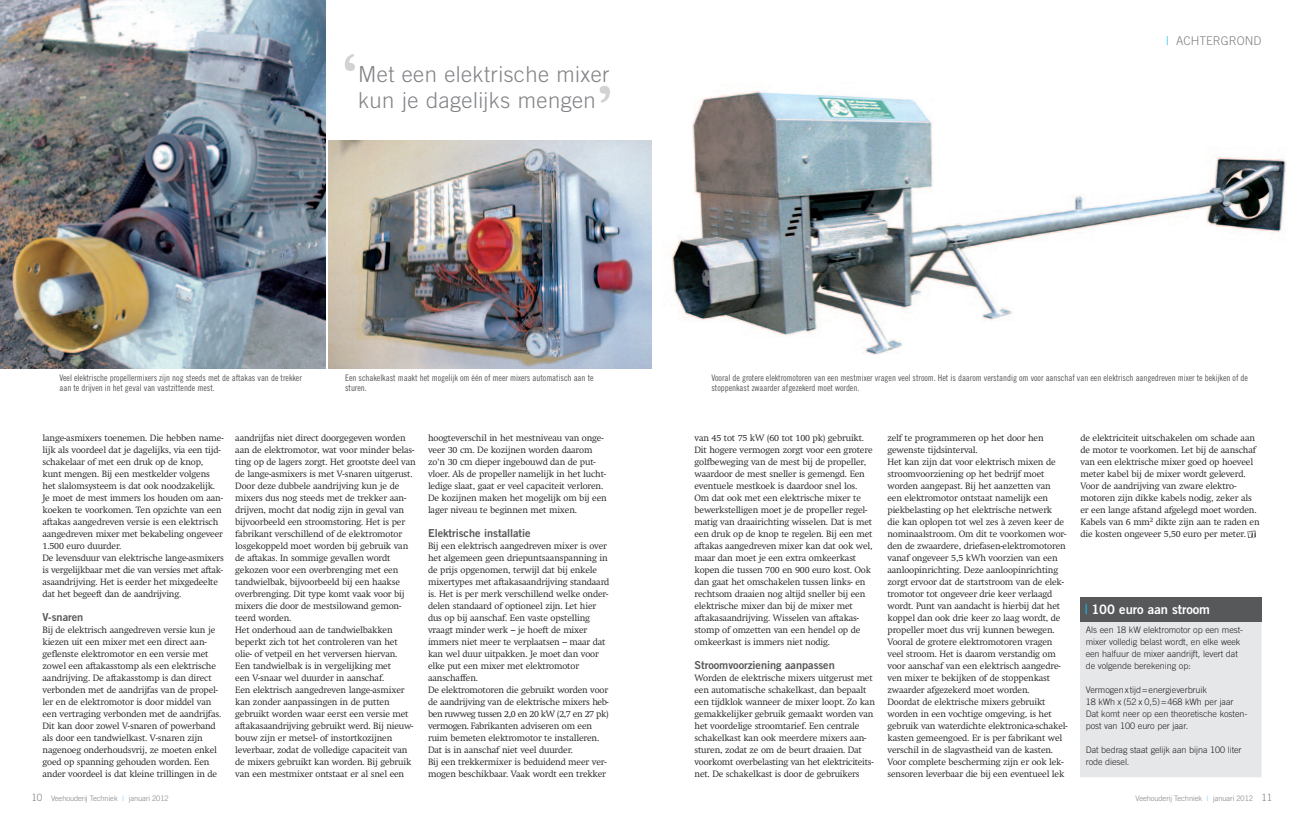
<style>
.page{position:relative;width:1304px;height:837px;background:#fff}
.page>*{position:absolute;margin:0;border:0;box-sizing:border-box;transform-origin:0 0}
.t1{font:300 75px "Swift";color:#d1d2d4}
.t2{font:300 22px/26px "Trade Gothic LT Std";letter-spacing:.02em;color:#808285}
.t3{font:13px "Trade Gothic LT Std Bd 2";letter-spacing:-.005em;color:#fff}
.t4{font:300 12px "Trade Gothic LT Std";color:#808285}
.t5{font:11px "Trade Gothic LT Std Bd 2";letter-spacing:-.005em;color:#57585a}
.t6{font:300 9px/12px "Swift";letter-spacing:-.015em;color:#231f20}
.t7{font:9px/10px "Trade Gothic LT Std Cn 18";letter-spacing:-.005em;color:#57585a}
.t8{font:300 9px/12px "Trade Gothic LT Std";letter-spacing:-.005em;color:#231f20}
.t9{font:300 7.5px "Trade Gothic LT Std";letter-spacing:-.01em;color:#808285}
.s1{color:#15c0f2}
.s2{font-size:10px}
.s3{font-weight:400;color:#86d6f7}
</style>
<div class="page">
<img style="left:0;top:0;width:326px;height:369px">
<img style="left:328px;top:141px;width:324px;height:228px">
<img style="left:672px;top:91px;width:615px;height:264px">
<svg style="left:1247px;top:530px;width:9px;height:7px"></svg>
<svg style="left:1080px;top:597px;width:181px;height:180px;background:#d2d3d5"></svg>
<h1 class="t1" style="left:340px;top:38px;width:22px">‘</h1>
<h2 class="t2" style="left:358px;top:60px;width:253px">Met een elektrische mixer kun je dagelijks mengen</h2>
<h1 class="t1" style="left:594px;top:70px;width:22px">’</h1>
<h3 class="t4" style="left:1166px;top:33px;width:97px"><span class="s1">|</span> achtergrond</h3>
<p class="t7" style="left:60px;top:372px;width:244px">Veel elektrische propellermixers zijn nog steeds met de aftakas van de trekker aan te drijven in het geval van vastzittende mest.</p>
<p class="t7" style="left:345px;top:372px;width:250px">Een schakelkast maakt het mogelijk om één of meer mixers automatisch aan te sturen.</p>
<p class="t6" style="left:43px;top:432px;width:183px">lange-asmixers toenemen. Die hebben name&shy;lijk als voordeel dat je dagelijks, via een tijd&shy;schakelaar of met een druk op de knop, kunt mengen. Bij een mestkelder volgens het slalomsysteem is dat ook noodzakelijk.<br>Je moet de mest immers los houden om aan&shy;koeken te voorkomen. Ten opzichte van een aftakas aangedreven versie is een elektrisch aangedreven mixer met bekabeling ongeveer 1.500 euro duurder.<br>De levensduur van elektrische lange-asmixers is vergelijkbaar met die van versies met aftak&shy;asaandrijving. Het is eerder het mixgedeelte dat het begeeft dan de aandrijving.</p>
<p class="t5" style="left:43px;top:610px;width:42px">V-snaren</p>
<p class="t6" style="left:43px;top:624px;width:180px">Bij de elektrisch aangedreven versie kun je kiezen uit een mixer met een direct aan&shy;geflenste elektromotor en een versie met zowel een aftakasstomp als een elektrische aandrijving. De aftakasstomp is dan direct verbonden met de aandrijfas van de propel&shy;ler en de elektromotor is door middel van een vertraging verbonden met de aandrijfas.<br>Dit kan door zowel V-snaren of powerband als door een tandwielkast. V-snaren zijn nagenoeg onderhoudsvrij, ze moeten enkel goed op spanning gehouden worden. Een ander voordeel is dat kleine trillingen in de</p>
<p class="t6" style="left:235px;top:432px;width:182px">aandrijfas niet direct doorgegeven worden aan de elektromotor, wat voor minder belas&shy;ting op de lagers zorgt. Het grootste deel van de lange-asmixers is met V-snaren uitgerust.<br>Door deze dubbele aandrijving kun je de mixers dus nog steeds met de trekker aan&shy;drijven, mocht dat nodig zijn in geval van bijvoorbeeld een stroomstoring. Het is per fabrikant verschillend of de elektromotor losgekoppeld moet worden bij gebruik van de aftakas. In sommige gevallen wordt gekozen voor een overbrenging met een tandwielbak, bijvoorbeeld bij een haakse overbrenging. Dit type komt vaak voor bij mixers die door de mestsilowand gemon&shy;teerd worden.<br>Het onderhoud aan de tandwielbakken beperkt zich tot het controleren van het olie- of vetpeil en het verversen hiervan.<br>Een tandwielbak is in vergelijking met<br>een V-snaar wel duurder in aanschaf.<br>Een elektrisch aangedreven lange-asmixer kan zonder aanpassingen in de putten gebruikt worden waar eerst een versie met aftakasaandrijving gebruikt werd. Bij nieuw&shy;bouw zijn er metsel- of instortkozijnen leverbaar, zodat de volledige capaciteit van de mixers gebruikt kan worden. Bij gebruik van een mestmixer ontstaat er al snel een</p>
<p class="t6" style="left:428px;top:431px;width:180px">hoogteverschil in het mestniveau van onge&shy;veer 30 cm. De kozijnen worden daarom zo’n 30 cm dieper ingebouwd dan de put&shy;vloer. Als de propeller namelijk in het lucht&shy;ledige slaat, gaat er veel capaciteit verloren.<br>De kozijnen maken het mogelijk om bij een lager niveau te beginnen met mixen.</p>
<p class="t5" style="left:428px;top:526px;width:104px">Elektrische installatie</p>
<p class="t6" style="left:428px;top:540px;width:183px">Bij een elektrisch aangedreven mixer is over het algemeen geen driepuntsaanspanning in de prijs opgenomen, terwijl dat bij enkele mixertypes met aftakasaandrijving standaard is. Het is per merk verschillend welke onder&shy;delen standaard of optioneel zijn. Let hier dus op bij aanschaf. Een vaste opstelling vraagt minder werk – je hoeft de mixer immers niet meer te verplaatsen – maar dat kan wel duur uitpakken. Je moet dan voor elke put een mixer met elektromotor aanschaffen.<br>De elektromotoren die gebruikt worden voor de aandrijving van de elektrische mixers heb&shy;ben ruwweg tussen 2,0 en 20 kW (2,7 en 27 pk) vermogen. Fabrikanten adviseren om een ruim bemeten elektromotor te installeren.<br>Dat is in aanschaf niet veel duurder.<br>Bij een trekkermixer is beduidend meer ver&shy;mogen beschikbaar. Vaak wordt een trekker</p>
<p class="t7" style="left:711px;top:372px;width:538px">Vooral de grotere elektromotoren van een mestmixer vragen veel stroom. Het is daarom verstandig om voor aanschaf van een elektrisch aangedreven mixer te bekijken of de stoppenkast zwaarder afgezekerd moet worden.</p>
<p class="t6" style="left:694px;top:431px;width:180px">van 45 tot 75 kW (60 tot 100 pk) gebruikt.<br>Dit hogere vermogen zorgt voor een grotere golfbeweging van de mest bij de propeller, waardoor de mest sneller is gemengd. Een eventuele mestkoek is daardoor snel los.<br>Om dat ook met een elektrische mixer te bewerkstelligen moet je de propeller regel&shy;matig van draairichting wisselen. Dat is met een druk op de knop te regelen. Bij een met aftakas aangedreven mixer kan dat ook wel, maar dan moet je een extra omkeerkast kopen die tussen 700 en 900 euro kost. Ook dan gaat het omschakelen tussen links- en rechtsom draaien nog altijd sneller bij een elektrische mixer dan bij de mixer met aftakasaandrijving. Wisselen van aftakas&shy;stomp of omzetten van een hendel op de omkeerkast is immers niet nodig.</p>
<p class="t5" style="left:694px;top:658px;width:142px">Stroomvoorziening aanpassen</p>
<p class="t6" style="left:694px;top:672px;width:182px">Worden de elektrische mixers uitgerust met een automatische schakelkast, dan bepaalt een tijdklok wanneer de mixer loopt. Zo kan gemakkelijker gebruik gemaakt worden van het voordelige stroomtarief. Een centrale schakelkast kan ook meerdere mixers aan&shy;sturen, zodat ze om de beurt draaien. Dat voorkomt overbelasting van het elektriciteits&shy;net. De schakelkast is door de gebruikers</p>
<p class="t6" style="left:887px;top:432px;width:182px">zelf te programmeren op het door hen gewenste tijdsinterval.<br>Het kan zijn dat voor elektrisch mixen de stroomvoorziening op het bedrijf moet worden aangepast. Bij het aanzetten van<br>een elektromotor ontstaat namelijk een piekbelasting op het elektrische netwerk<br>die kan oplopen tot wel zes à zeven keer de nominaalstroom. Om dit te voorkomen wor&shy;den de zwaardere, driefasen-elektromotoren vanaf ongeveer 5,5 kWh voorzien van een aanloopinrichting. Deze aanloopinrichting zorgt ervoor dat de startstroom van de elek&shy;tromotor tot ongeveer drie keer verlaagd wordt. Punt van aandacht is hierbij dat het koppel dan ook drie keer zo laag wordt, de propeller moet dus vrij kunnen bewegen.<br>Vooral de grotere elektromotoren vragen veel stroom. Het is daarom verstandig om voor aanschaf van een elektrisch aangedre&shy;ven mixer te bekijken of de stoppenkast zwaarder afgezekerd moet worden.<br>Doordat de elektrische mixers gebruikt worden in een vochtige omgeving, is het gebruik van waterdichte elektronica-schakel&shy;kasten gemeengoed. Er is per fabrikant wel verschil in de slagvastheid van de kasten.<br>Voor complete bescherming zijn er ook lek&shy;sensoren leverbaar die bij een eventueel lek</p>
<p class="t6" style="left:1080px;top:431px;width:181px">de elektriciteit uitschakelen om schade aan de motor te voorkomen. Let bij de aanschaf van een elektrische mixer goed op hoeveel meter kabel bij de mixer wordt geleverd.<br>Voor de aandrijving van zware elektro&shy;motoren zijn dikke kabels nodig, zeker als er een lange afstand afgelegd moet worden.<br>Kabels van 6 mm<sup>2</sup> dikte zijn aan te raden en die kosten ongeveer 5,50 euro per meter.</p>
<h3 class="t3" style="left:1091px;top:601px;width:120px">100 euro aan stroom</h3>
<p class="t8" style="left:1086px;top:623px;width:159px">Als een 18 kW elektromotor op een mest&shy;mixer volledig belast wordt, en elke week een halfuur de mixer aandrijft, levert dat de volgende berekening op:</p>
<p class="t8" style="left:1086px;top:683px;width:163px">Vermogenx tijd=energieverbruik<br>18 kWh x (52 x 0,5)=468 kWh per jaar Dat komt neer op een theoretische kosten&shy;post van 100 euro per jaar.</p>
<p class="t8" style="left:1086px;top:743px;width:157px">Dat bedrag staat gelijk aan bijna 100 liter rode diesel.</p>
<p class="t9" style="left:31px;top:793px;width:139px"><span class="s2">10</span> Veehouderij Techniek <span class="s3">l</span> januari 2012</p>
<p class="t9" style="left:1135px;top:793px;width:139px">Veehouderij Techniek <span class="s3">l</span> januari 2012 <span class="s2">11</span></p>
</div>
